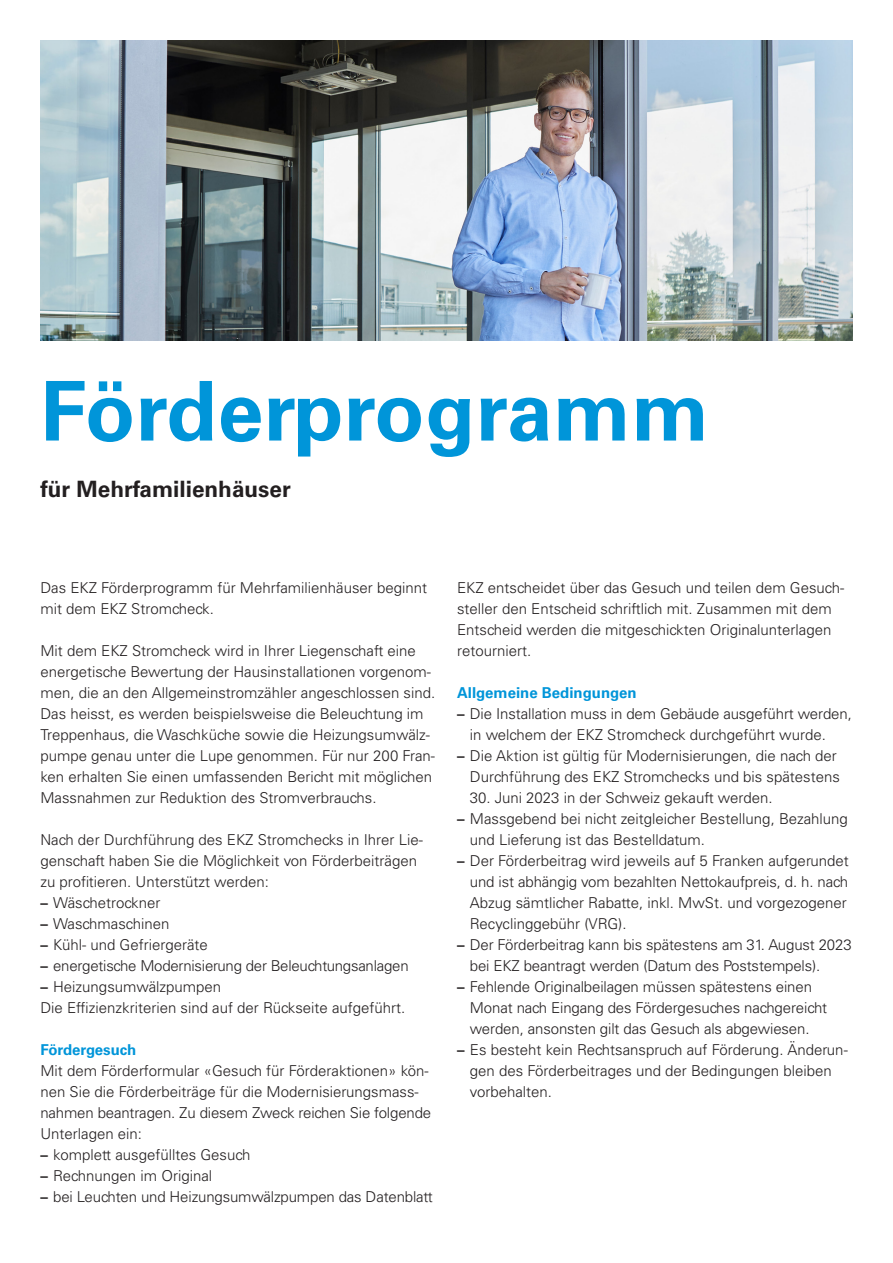
<style>
.page{position:relative;width:893px;height:1263px;background:#fff}
.page>*{position:absolute;margin:0;border:0;box-sizing:border-box;transform-origin:0 0}
.t1{font:700 82.5px "Univers LT Std";letter-spacing:.005em;color:#0095d9}
.t2{font:700 22.5px "Univers LT Std";color:#231f20}
.t3{font:300 15px/21px "Univers LT Std";color:#231f20}
.t4{font:700 15px "Univers LT Std";color:#0095d9}
.s1{font-weight:700}
</style>
<div class="page">
<img style="left:40px;top:40px;width:813px;height:300px">
<h1 class="t1" style="left:40px;top:363px;width:670px">Förderprogramm</h1>
<h2 class="t2" style="left:40px;top:476px;width:252px">für Mehrfamilienhäuser</h2>
<p class="t3" style="left:40px;top:577px;width:388px">Das EKZ Förderprogramm für Mehrfamilienhäuser beginnt mit dem EKZ Stromcheck.</p>
<p class="t3" style="left:40px;top:640px;width:396px">Mit dem EKZ Stromcheck wird in Ihrer Liegenschaft eine energetische Bewertung der Hausinstallationen vorgenom&shy;men, die an den Allgemeinstromzähler angeschlossen sind.<br>Das heisst, es werden beispielsweise die Beleuchtung im Treppenhaus, die Waschküche sowie die Heizungsumwälz&shy;pumpe genau unter die Lupe genommen. Für nur 200 Fran&shy;ken erhalten Sie einen umfassenden Bericht mit möglichen Massnahmen zur Reduktion des Stromverbrauchs.</p>
<p class="t3" style="left:40px;top:829px;width:384px">Nach der Durchführung des EKZ Stromchecks in Ihrer Lie&shy;genschaft haben Sie die Möglichkeit von Förderbeiträgen zu profitieren. Unterstützt werden:</p>
<p class="t3" style="left:40px;top:892px;width:121px"><span class="s1">–</span> Wäschetrockner</p>
<p class="t3" style="left:40px;top:913px;width:131px"><span class="s1">–</span> Waschmaschinen</p>
<p class="t3" style="left:40px;top:934px;width:169px"><span class="s1">–</span> Kühl- und Gefriergeräte</p>
<p class="t3" style="left:40px;top:955px;width:370px"><span class="s1">–</span> energetische Modernisierung der Beleuchtungsanlagen</p>
<p class="t3" style="left:40px;top:976px;width:367px"><span class="s1">–</span> Heizungsumwälzpumpen<br>Die Effizienzkriterien sind auf der Rückseite aufgeführt.</p>
<p class="t4" style="left:40px;top:1040px;width:97px">Fördergesuch</p>
<p class="t3" style="left:40px;top:1060px;width:392px">Mit dem Förderformular «Gesuch für Förderaktionen» kön&shy;nen Sie die Förderbeiträge für die Modernisierungsmass&shy;nahmen beantragen. Zu diesem Zweck reichen Sie folgende Unterlagen ein:</p>
<p class="t3" style="left:40px;top:1144px;width:212px"><span class="s1">–</span> komplett ausgefülltes Gesuch</p>
<p class="t3" style="left:40px;top:1165px;width:173px"><span class="s1">–</span> Rechnungen im Original</p>
<p class="t3" style="left:40px;top:1186px;width:394px"><span class="s1">–</span> bei Leuchten und Heizungsumwälzpumpen das Datenblatt</p>
<p class="t3" style="left:457px;top:577px;width:389px">EKZ entscheidet über das Gesuch und teilen dem Gesuch&shy;steller den Entscheid schriftlich mit. Zusammen mit dem Entscheid werden die mitgeschickten Originalunterlagen retourniert.</p>
<p class="t4" style="left:457px;top:683px;width:181px">Allgemeine Bedingungen</p>
<p class="t3" style="left:470px;top:703px;width:383px;text-indent:-13px"><span class="s1">–</span> Die Installation muss in dem Gebäude ausgeführt werden, in welchem der EKZ Stromcheck durchgeführt wurde.</p>
<p class="t3" style="left:457px;top:745px;width:384px;text-align:right"><span class="s1">–</span> Die Aktion ist gültig für Modernisierungen, die nach der<br>Durchführung des EKZ Stromchecks und bis spätestens</p>
<p class="t3" style="left:470px;top:787px;width:304px">30. Juni 2023 in der Schweiz gekauft werden.</p>
<p class="t3" style="left:470px;top:808px;width:380px;text-indent:-13px"><span class="s1">–</span> Massgebend bei nicht zeitgleicher Bestellung, Bezahlung und Lieferung ist das Bestelldatum.</p>
<p class="t3" style="left:470px;top:850px;width:381px;text-indent:-13px"><span class="s1">–</span> Der Förderbeitrag wird jeweils auf 5 Franken aufgerundet und ist abhängig vom bezahlten Nettokaufpreis, d. h. nach Abzug sämtlicher Rabatte, inkl. MwSt. und vorgezogener Recyclinggebühr (VRG).</p>
<p class="t3" style="left:470px;top:934px;width:383px;text-indent:-13px"><span class="s1">–</span> Der Förderbeitrag kann bis spätestens am 31. August 2023 bei EKZ beantragt werden (Datum des Poststempels).</p>
<p class="t3" style="left:470px;top:976px;width:359px;text-indent:-13px"><span class="s1">–</span> Fehlende Originalbeilagen müssen spätestens einen<br>Monat nach Eingang des Fördergesuches nachgereicht werden, ansonsten gilt das Gesuch als abgewiesen.</p>
<p class="t3" style="left:470px;top:1039px;width:379px;text-indent:-13px"><span class="s1">–</span> Es besteht kein Rechtsanspruch auf Förderung. Änderun&shy;gen des Förderbeitrages und der Bedingungen bleiben vorbehalten.</p>
</div>
